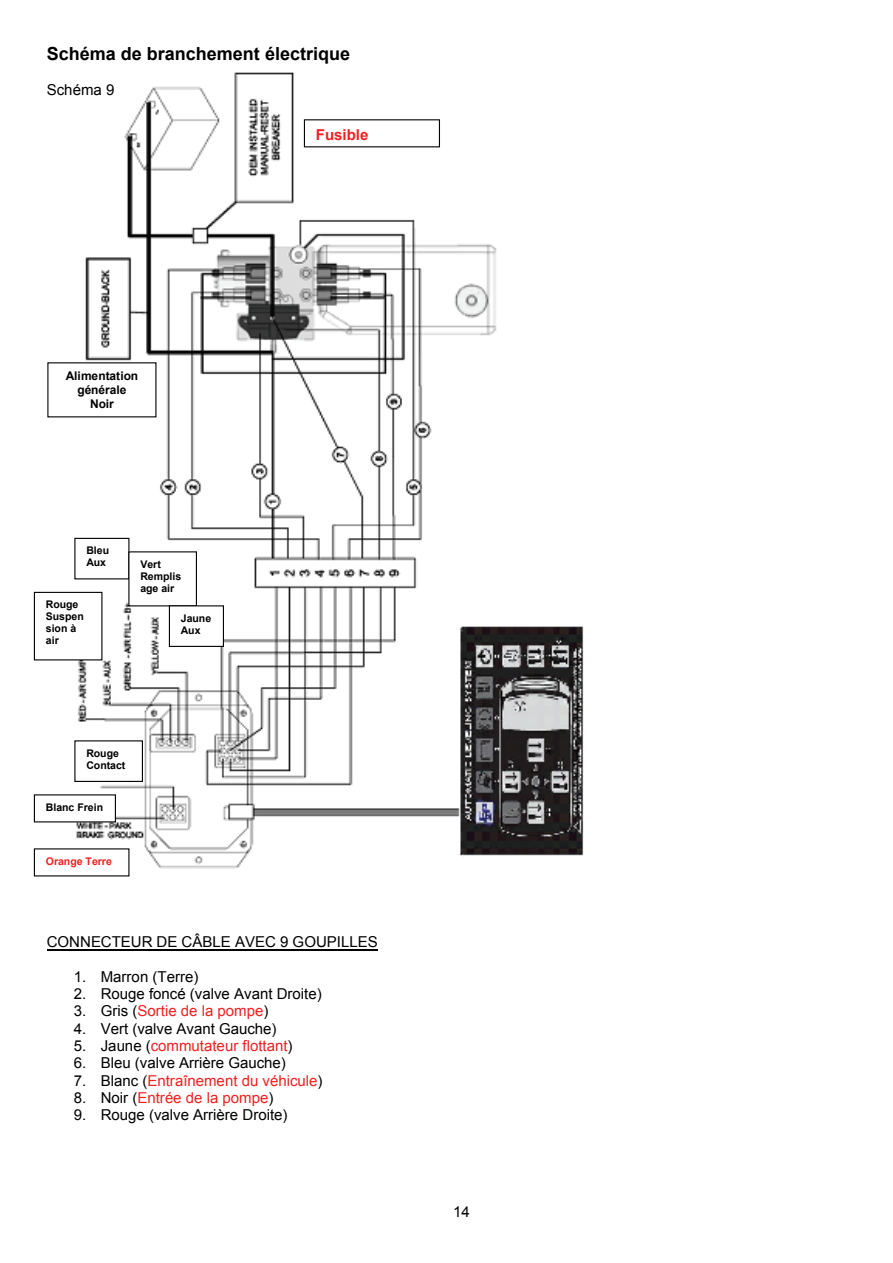
<style>
.page{position:relative;width:893px;height:1263px;background:#fff}
.page>*{position:absolute;margin:0;border:0;box-sizing:border-box;transform-origin:0 0}
.t1{font:700 18px "Arial";color:#000}
.t2{font:15px "Arial";color:#000}
.t3{font:15px "Arial";color:#ee2123}
.t4{font:700 15px "Arial";color:#ee2123}
.t5{font:700 12px/14px "Arial";color:#000;text-align:center}
.t6{font:700 10.5px/12px "Arial";color:#000}
.t7{font:700 10.5px "Arial";color:#ee2123}
.s1{color:#000}
</style>
<div class="page">
<img style="left:73px;top:72px;width:511px;height:799px">
<hr style="left:47px;top:949px;width:331px;height:1px;background:#000">
<div style="left:305px;top:120px;width:135px;height:27px;background:#fff"></div>
<div style="left:48px;top:363px;width:108px;height:54px;background:#fff"></div>
<div style="left:35px;top:592px;width:67px;height:68px;background:#fff"></div>
<div style="left:34px;top:592px;width:68px;height:68px;border:1px solid #040503"></div>
<div style="left:75px;top:538px;width:54px;height:41px;background:#fff"></div>
<div style="left:74px;top:538px;width:55px;height:41px;border:1px solid #040503"></div>
<div style="left:129px;top:552px;width:68px;height:54px;background:#fff"></div>
<div style="left:128px;top:551px;width:69px;height:55px;border:1px solid #040503"></div>
<div style="left:170px;top:606px;width:54px;height:40px;background:#fff"></div>
<div style="left:169px;top:605px;width:55px;height:42px;border:1px solid #040503"></div>
<div style="left:75px;top:741px;width:68px;height:40px;background:#fff"></div>
<div style="left:74px;top:740px;width:69px;height:42px;border:1px solid #040503"></div>
<div style="left:35px;top:795px;width:81px;height:27px;background:#fff"></div>
<div style="left:35px;top:849px;width:94px;height:27px;background:#fff"></div>
<p class="t1" style="left:47px;top:42px;width:305px">Schéma de branchement électrique</p>
<p class="t2" style="left:47px;top:80px;width:69px">Schéma 9</p>
<p class="t4" style="left:316px;top:125px;width:54px">Fusible</p>
<p class="t5" style="left:66px;top:369px;width:74px">Alimentation générale<br>Noir</p>
<p class="t6" style="left:86px;top:545px;width:24px">Bleu<br>Aux</p>
<p class="t6" style="left:46px;top:599px;width:39px">Rouge<br>Suspen sion à air</p>
<p class="t6" style="left:140px;top:558px;width:42px">Vert<br>Remplis age air</p>
<p class="t6" style="left:181px;top:612px;width:32px">Jaune<br>Aux</p>
<p class="t6" style="left:86px;top:747px;width:41px">Rouge<br>Contact</p>
<p class="t6" style="left:46px;top:801px;width:59px">Blanc Frein</p>
<p class="t7" style="left:46px;top:854px;width:68px">Orange Terre</p>
<p class="t2" style="left:47px;top:932px;width:333px">CONNECTEUR DE CÂBLE AVEC 9 GOUPILLES</p>
<p class="t2" style="left:74px;top:967px;width:126px">1. Marron (Terre)</p>
<p class="t2" style="left:74px;top:984px;width:249px">2. Rouge foncé (valve Avant Droite)</p>
<p class="t3" style="left:74px;top:1001px;width:196px"><span class="s1">3. Gris (</span>Sortie de la pompe<span class="s1">)</span></p>
<p class="t2" style="left:74px;top:1019px;width:204px">4. Vert (valve Avant Gauche)</p>
<p class="t3" style="left:74px;top:1036px;width:220px"><span class="s1">5. Jaune (</span>commutateur flottant<span class="s1">)</span></p>
<p class="t2" style="left:74px;top:1053px;width:214px">6. Bleu (valve Arrière Gauche)</p>
<p class="t3" style="left:74px;top:1070px;width:250px"><span class="s1">7. Blanc (</span>Entraînement du véhicule<span class="s1">)</span></p>
<p class="t3" style="left:74px;top:1087px;width:201px"><span class="s1">8. Noir (</span>Entrée de la pompe<span class="s1">)</span></p>
<p class="t2" style="left:74px;top:1105px;width:215px">9. Rouge (valve Arrière Droite)</p>
<p class="t2" style="left:453px;top:1202px;width:18px">14</p>
</div>
